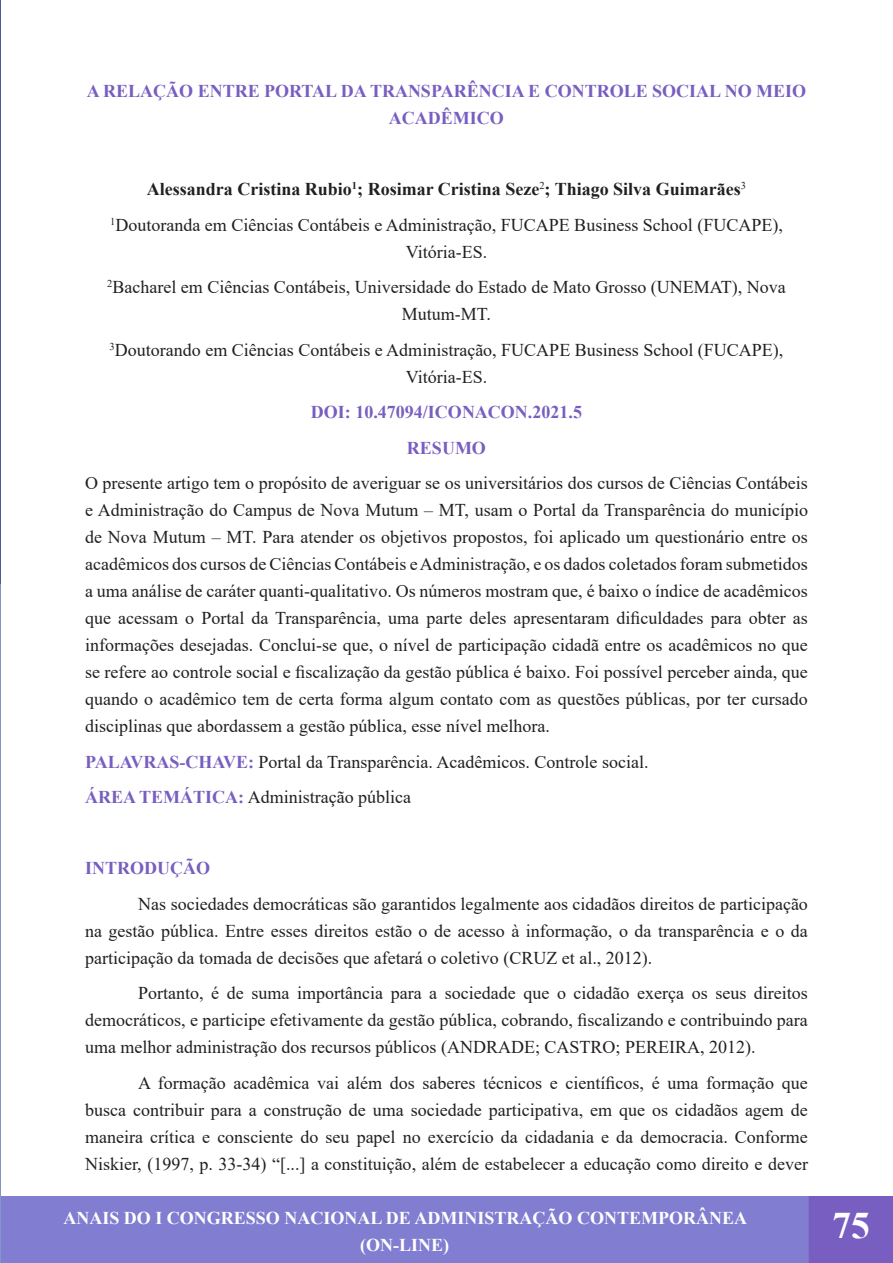
<style>
.page{position:relative;width:893px;height:1263px;background:#fff}
.page>*{position:absolute;margin:0;border:0;box-sizing:border-box;transform-origin:0 0}
.t1{font:700 37.5px "Times New Roman";color:#fff}
.t2{font:18px/27px "Times New Roman";color:#231f20;text-align:justify}
.t3{font:700 18px/27px "Times New Roman";color:#785ec0;text-align:center}
.t4{font:700 18px "Times New Roman";color:#231f20}
.t5{font:700 18px/27px "Times New Roman";color:#fff;text-align:center}
.s1{font-weight:700;color:#785ec0}
</style>
<div class="page">
<div style="left:1px;top:1196px;width:808px;height:67px;background:#817ed1"></div>
<div style="left:809px;top:1196px;width:84px;height:67px;background:#785ec0"></div>
<div style="left:30px;top:1196px;width:750px;height:67px;background:#817ed1"></div>
<hr style="left:0;top:0;width:1px;height:1263px;background:#8298c4">
<hr style="left:0;top:0;width:1px;height:583px;background:#4d5d93">
<p class="t3" style="left:87px;top:77px;width:721px">A RELAÇÃO ENTRE PORTAL DA TRANSPARÊNCIA E CONTROLE SOCIAL NO MEIO<br>ACADÊMICO</p>
<p class="t4" style="left:147px;top:176px;width:601px">Alessandra Cristina Rubio<sup>1</sup>; Rosimar Cristina Seze<sup>2</sup>; Thiago Silva Guimarães<sup>3</sup></p>
<p class="t2" style="left:110px;top:211px;width:674px;text-align:center"><sup>1</sup>Doutoranda em Ciências Contábeis e Administração, FUCAPE Business School (FUCAPE),<br>Vitória-ES.</p>
<p class="t2" style="left:107px;top:273px;width:680px;text-align:center"><sup>2</sup>Bacharel em Ciências Contábeis, Universidade do Estado de Mato Grosso (UNEMAT), Nova<br>Mutum-MT.</p>
<p class="t2" style="left:110px;top:336px;width:675px;text-align:center"><sup>3</sup>Doutorando em Ciências Contábeis e Administração, FUCAPE Business School (FUCAPE),<br>Vitória-ES.</p>
<p class="t3" style="left:311px;top:398px;width:272px">DOI: 10.47094/ICONACON.2021.5</p>
<p class="t3" style="left:407px;top:434px;width:81px">RESUMO</p>
<p class="t2" style="left:85px;top:469px;width:724px">O presente artigo tem o propósito de averiguar se os universitários dos cursos de Ciências Contábeis e Administração do Campus de Nova Mutum – MT, usam o Portal da Transparência do município de Nova Mutum – MT. Para atender os objetivos propostos, foi aplicado um questionário entre os acadêmicos dos cursos de Ciências Contábeis e Administração, e os dados coletados foram submetidos a uma análise de caráter quanti-qualitativo. Os números mostram que, é baixo o índice de acadêmicos que acessam o Portal da Transparência, uma parte deles apresentaram dificuldades para obter as informações desejadas. Conclui-se que, o nível de participação cidadã entre os acadêmicos no que se refere ao controle social e fiscalização da gestão pública é baixo. Foi possível perceber ainda, que quando o acadêmico tem de certa forma algum contato com as questões públicas, por ter cursado disciplinas que abordassem a gestão pública, esse nível melhora.</p>
<p class="t2" style="left:85px;top:748px;width:565px"><span class="s1">PALAVRAS-CHAVE:</span> Portal da Transparência. Acadêmicos. Controle social.</p>
<p class="t2" style="left:85px;top:783px;width:328px"><span class="s1">ÁREA TEMÁTICA:</span> Administração pública</p>
<p class="t3" style="left:85px;top:854px;width:126px">INTRODUÇÃO</p>
<p class="t2" style="left:85px;top:890px;width:724px;text-indent:53px">Nas sociedades democráticas são garantidos legalmente aos cidadãos direitos de participação na gestão pública. Entre esses direitos estão o de acesso à informação, o da transparência e o da participação da tomada de decisões que afetará o coletivo (CRUZ et al., 2012).</p>
<p class="t2" style="left:85px;top:979px;width:724px;text-indent:53px">Portanto, é de suma importância para a sociedade que o cidadão exerça os seus direitos democráticos, e participe efetivamente da gestão pública, cobrando, fiscalizando e contribuindo para uma melhor administração dos recursos públicos (ANDRADE; CASTRO; PEREIRA, 2012).</p>
<p class="t2" style="left:85px;top:1069px;width:724px;text-indent:53px">A formação acadêmica vai além dos saberes técnicos e científicos, é uma formação que busca contribuir para a construção de uma sociedade participativa, em que os cidadãos agem de maneira crítica e consciente do seu papel no exercício da cidadania e da democracia. Conforme Niskier, (1997, p. 33-34) “[...] a constituição, além de estabelecer a educação como direito e dever</p>
<p class="t5" style="left:63px;top:1203px;width:685px">ANAIS DO I CONGRESSO NACIONAL DE ADMINISTRAÇÃO CONTEMPORÂNEA (ON-LINE)</p>
<h1 class="t1" style="left:832px;top:1198px;width:39px">75</h1>
</div>
